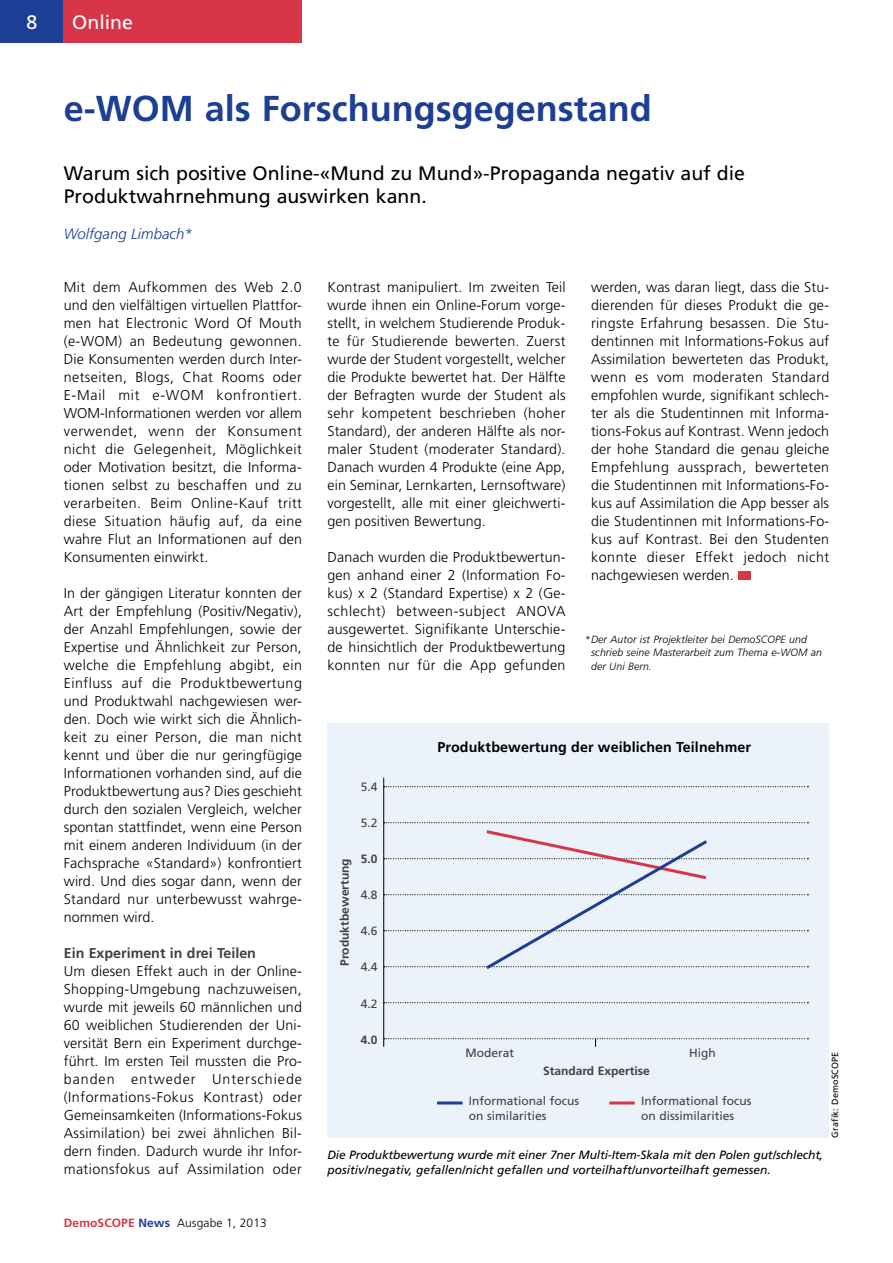
<style>
.page{position:relative;width:893px;height:1263px;background:#fff}
.page>*{position:absolute;margin:0;border:0;box-sizing:border-box;transform-origin:0 0}
.t1{font:700 36px "Frutiger LT Std";color:#1c3e94}
.t2{font:19.5px/22.5px "Frutiger LT Std";color:#000}
.t3{font:19.5px "Frutiger LT Std";color:#fff}
.t4{font:italic 300 15px "Frutiger LT Std";color:#1c3e94}
.t5{font:300 14.25px/18px "Frutiger LT Std";letter-spacing:.01em;color:#000;text-align:justify}
.t6{font:700 14.25px "Frutiger LT Std";letter-spacing:.01em;color:#000}
.t7{font:700 14.25px "Frutiger LT Std";color:#414042}
.t8{font:italic 12px/15px "Frutiger LT Std";color:#000}
.t9{font:12px/14.4px "Frutiger LT Std";color:#414042}
.t10{font:700 12px "Frutiger LT Std";color:#414042}
.t11{font:300 12px "Frutiger LT Std";letter-spacing:.01em;color:#000}
.t12{font:italic 300 10.5px/13.5px "Frutiger LT Std";letter-spacing:.01em;color:#000}
.t13{font:9px "Frutiger LT Std";letter-spacing:.02em;color:#000}
.s1{font-weight:700;color:#d73648}
.s2{font-weight:700;color:#1c3e94}
</style>
<div class="page">
<div style="left:0;top:0;width:64px;height:43px;background:#1c3e94"></div>
<div style="left:64px;top:0;width:238px;height:43px;background:#d73648"></div>
<div style="left:738px;top:571px;width:13px;height:9px;background:#d73648"></div>
<div style="left:327px;top:724px;width:502px;height:414px;background:#ebf2fa"></div>
<hr style="left:383px;top:778px;width:1px;height:269px;background:#000">
<svg style="left:384px;top:786px;width:424px;height:1px"></svg>
<svg style="left:384px;top:1038px;width:424px;height:9px"></svg>
<svg style="left:384px;top:1002px;width:424px;height:1px"></svg>
<hr style="left:609px;top:1101px;width:26px;height:3px;background:#d73648">
<hr style="left:437px;top:1101px;width:26px;height:3px;background:#1c3e94">
<svg style="left:384px;top:822px;width:424px;height:150px"></svg>
<h2 class="t3" style="left:26px;top:10px;width:12px">8</h2>
<h2 class="t3" style="left:72px;top:10px;width:62px">Online</h2>
<h1 class="t1" style="left:64px;top:87px;width:589px">e-WOM als Forschungsgegenstand</h1>
<h2 class="t2" style="left:64px;top:162px;width:683px">Warum sich positive Online-«Mund zu Mund»-Propaganda negativ auf die<br>Produktwahrnehmung auswirken kann.</h2>
<p class="t4" style="left:64px;top:225px;width:131px">Wolfgang Limbach*</p>
<p class="t5" style="left:327px;top:278px;width:240px">Kontrast manipuliert. Im zweiten Teil wurde ihnen ein Online-Forum vorge&shy;stellt, in welchem Studierende Produk&shy;te für Studierende bewerten. Zuerst wurde der Student vorgestellt, welcher die Produkte bewertet hat. Der Hälfte der Befragten wurde der Student als sehr kompetent beschrieben (hoher Standard), der anderen Hälfte als nor&shy;maler Student (moderater Standard).<br>Danach wurden 4 Produkte (eine App, ein Seminar, Lernkarten, Lernsoftware) vorgestellt, alle mit einer gleichwerti&shy;gen positiven Bewertung.</p>
<p class="t5" style="left:327px;top:548px;width:240px">Danach wurden die Produktbewertun&shy;gen anhand einer 2 (Information Fo&shy;kus) x 2 (Standard Expertise) x 2 (Ge&shy;schlecht) between-subject ANOVA ausgewertet. Signifikante Unterschie&shy;de hinsichtlich der Produktbewertung konnten nur für die App gefunden</p>
<p class="t5" style="left:64px;top:278px;width:240px">Mit dem Aufkommen des Web 2.0 und den vielfältigen virtuellen Plattfor&shy;men hat Electronic Word Of Mouth (e-WOM) an Bedeutung gewonnen.<br>Die Konsumenten werden durch Inter&shy;netseiten, Blogs, Chat Rooms oder E-Mail mit e-WOM konfrontiert.<br>WOM-Informationen werden vor allem verwendet, wenn der Konsument nicht die Gelegenheit, Möglichkeit oder Motivation besitzt, die Informa&shy;tionen selbst zu beschaffen und zu verarbeiten. Beim Online-Kauf tritt diese Situation häufig auf, da eine wahre Flut an Informationen auf den Konsumenten einwirkt.</p>
<p class="t5" style="left:64px;top:584px;width:240px">In der gängigen Literatur konnten der Art der Empfehlung (Positiv/Negativ), der Anzahl Empfehlungen, sowie der Expertise und Ähnlichkeit zur Person, welche die Empfehlung abgibt, ein Einfluss auf die Produktbewertung und Produktwahl nachgewiesen wer&shy;den. Doch wie wirkt sich die Ähnlich&shy;keit zu einer Person, die man nicht kennt und über die nur geringfügige Informationen vorhanden sind, auf die Produktbewertung aus? Dies geschieht durch den sozialen Vergleich, welcher spontan stattfindet, wenn eine Person mit einem anderen Individuum (in der Fachsprache «Standard») konfrontiert wird. Und dies sogar dann, wenn der Standard nur unterbewusst wahrge&shy;nommen wird.</p>
<p class="t7" style="left:64px;top:944px;width:194px">Ein Experiment in drei Teilen</p>
<p class="t5" style="left:64px;top:962px;width:240px">Um diesen Effekt auch in der Online-Shopping-Umgebung nachzuweisen, wurde mit jeweils 60 männlichen und 60 weiblichen Studierenden der Uni&shy;versität Bern ein Experiment durchge&shy;führt. Im ersten Teil mussten die Pro&shy;banden entweder Unterschiede (Informations-Fokus Kontrast) oder Gemeinsamkeiten (Informations-Fokus Assimilation) bei zwei ähnlichen Bil&shy;dern finden. Dadurch wurde ihr Infor&shy;mationsfokus auf Assimilation oder</p>
<p class="t5" style="left:591px;top:278px;width:240px">werden, was daran liegt, dass die Stu&shy;dierenden für dieses Produkt die ge&shy;ringste Erfahrung besassen. Die Stu&shy;dentinnen mit Informations-Fokus auf Assimilation bewerteten das Produkt, wenn es vom moderaten Standard empfohlen wurde, signifikant schlech&shy;ter als die Studentinnen mit Informa&shy;tions-Fokus auf Kontrast. Wenn jedoch der hohe Standard die genau gleiche Empfehlung aussprach, bewerteten die Studentinnen mit Informations-Fo&shy;kus auf Assimilation die App besser als die Studentinnen mit Informations-Fo&shy;kus auf Kontrast. Bei den Studenten konnte dieser Effekt jedoch nicht nachgewiesen werden.</p>
<p class="t12" style="left:591px;top:632px;width:232px;text-indent:-6px">*Der Autor ist Projektleiter bei DemoSCOPE und schrieb seine Masterarbeit zum Thema e-WOM an der Uni Bern.</p>
<p class="t6" style="left:438px;top:739px;width:315px">Produktbewertung der weiblichen Teilnehmer</p>
<p class="t9" style="left:361px;top:779px;width:18px">5.4</p>
<p class="t9" style="left:361px;top:815px;width:18px">5.2</p>
<p class="t10" style="left:361px;top:852px;width:18px">5.0</p>
<p class="t10" style="left:338px;top:966px;width:109px;rotate:-90deg">Produktbewertung</p>
<p class="t9" style="left:361px;top:888px;width:18px">4.8</p>
<p class="t9" style="left:361px;top:924px;width:18px">4.6</p>
<p class="t9" style="left:361px;top:960px;width:18px">4.4</p>
<p class="t9" style="left:361px;top:996px;width:18px">4.2</p>
<p class="t10" style="left:361px;top:1032px;width:18px">4.0</p>
<p class="t9" style="left:465px;top:1045px;width:50px">Moderat</p>
<p class="t9" style="left:689px;top:1045px;width:28px">High</p>
<p class="t9" style="left:641px;top:1094px;width:112px">Informational focus on dissimilarities</p>
<p class="t13" style="left:830px;top:1138px;width:88px;rotate:-90deg">Grafik: DemoSCOPE</p>
<p class="t10" style="left:543px;top:1063px;width:108px">Standard Expertise</p>
<p class="t9" style="left:469px;top:1094px;width:112px">Informational focus on similarities</p>
<p class="t8" style="left:327px;top:1147px;width:497px">Die Produktbewertung wurde mit einer 7ner Multi-Item-Skala mit den Polen gut/schlecht, positiv/negativ, gefallen/nicht gefallen und vorteilhaft/unvorteilhaft gemessen.</p>
<p class="t11" style="left:64px;top:1216px;width:205px"><span class="s1">DemoSCOPE</span> <span class="s2">News</span> Ausgabe 1, 2013</p>
</div>
